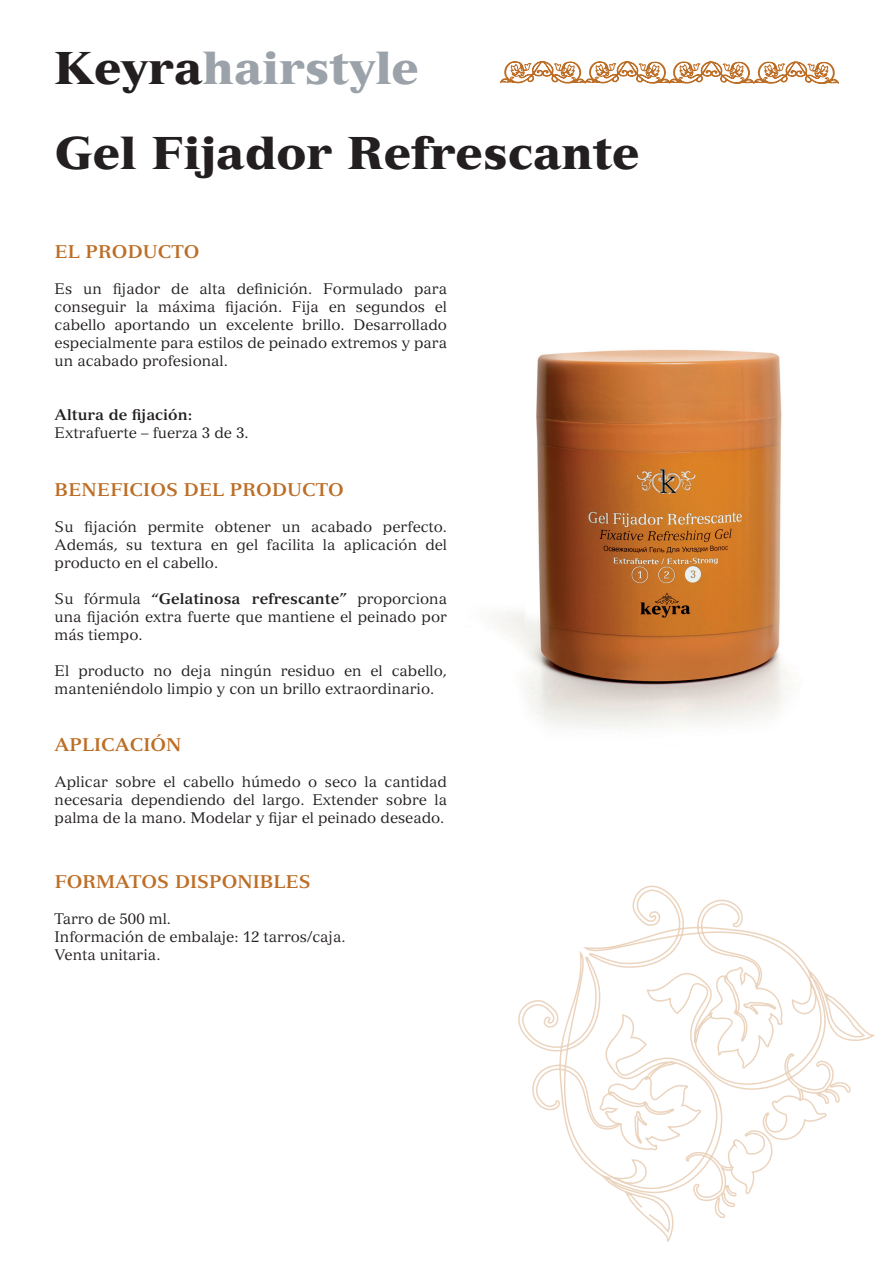
<style>
.page{position:relative;width:893px;height:1263px;background:#fff}
.page>*{position:absolute;margin:0;border:0;box-sizing:border-box;transform-origin:0 0}
.t1{font:900 45px "Versailles LT Std";color:#231f20}
.t2{font:900 45px "Versailles LT Std";color:#9ba2a9}
.t3{font:700 18px "Versailles LT Std";color:#bd6e26}
.t4{font:15px/18px "Versailles LT Std";color:#231f20;text-align:justify}
.t5{font:700 15px "Versailles LT Std";color:#231f20}
.s1{color:#231f20}
.s2{font-weight:700}
</style>
<div class="page">
<svg style="left:500px;top:61px;width:339px;height:23px"></svg>
<svg style="left:518px;top:885px;width:357px;height:358px"></svg>
<img style="left:488px;top:349px;width:305px;height:380px">
<h1 class="t2" style="left:54px;top:40px;width:367px"><span class="s1">Keyra</span>hairstyle</h1>
<h1 class="t1" style="left:55px;top:125px;width:587px">Gel Fijador Refrescante</h1>
<p class="t3" style="left:55px;top:241px;width:146px">EL PRODUCTO</p>
<p class="t4" style="left:55px;top:280px;width:394px">Es un fijador de alta definición. Formulado para conseguir la máxima fijación. Fija en segundos el cabello aportando un excelente brillo. Desarrollado especialmente para estilos de peinado extremos y para un acabado profesional.</p>
<p class="t5" style="left:55px;top:406px;width:139px">Altura de fijación:</p>
<p class="t4" style="left:55px;top:424px;width:195px">Extrafuerte – fuerza 3 de 3.</p>
<p class="t3" style="left:55px;top:479px;width:291px">BENEFICIOS DEL PRODUCTO</p>
<p class="t4" style="left:55px;top:517px;width:394px">Su fijación permite obtener un acabado perfecto.<br>Además, su textura en gel facilita la aplicación del producto en el cabello.</p>
<p class="t4" style="left:55px;top:589px;width:394px">Su fórmula <span class="s2">“Gelatinosa refrescante”</span> proporciona una fijación extra fuerte que mantiene el peinado por más tiempo.</p>
<p class="t4" style="left:55px;top:661px;width:394px">El producto no deja ningún residuo en el cabello, manteniéndolo limpio y con un brillo extraordinario.</p>
<p class="t3" style="left:55px;top:734px;width:129px">APLICACIÓN</p>
<p class="t4" style="left:55px;top:773px;width:394px">Aplicar sobre el cabello húmedo o seco la cantidad necesaria dependiendo del largo. Extender sobre la palma de la mano. Modelar y fijar el peinado deseado.</p>
<p class="t3" style="left:55px;top:871px;width:258px">FORMATOS DISPONIBLES</p>
<p class="t4" style="left:55px;top:910px;width:292px;text-align:left">Tarro de 500 ml.<br>Información de embalaje: 12 tarros/caja.<br>Venta unitaria.</p>
</div>
